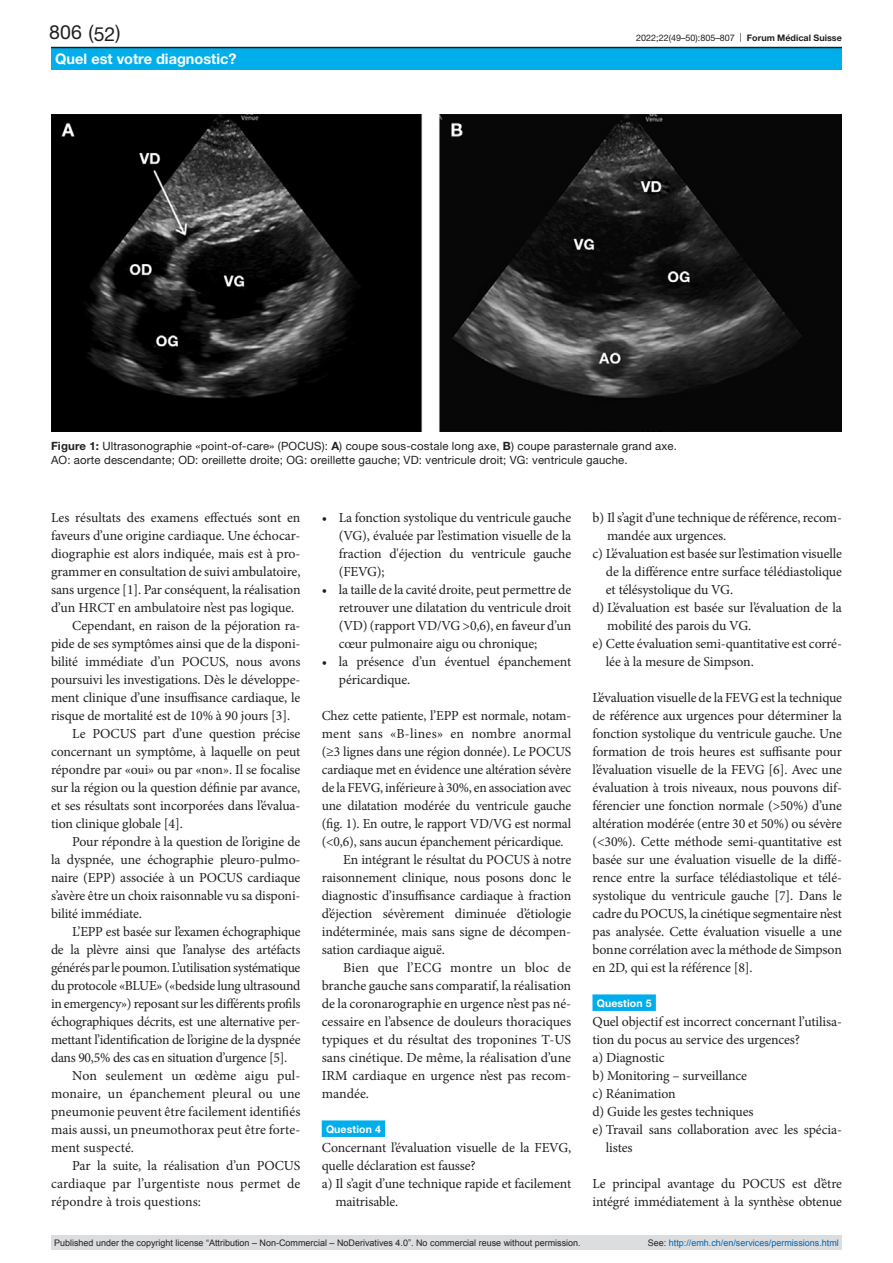
<style>
.page{position:relative;width:893px;height:1263px;background:#fff}
.page>*{position:absolute;margin:0;border:0;box-sizing:border-box;transform-origin:0 0}
.t1{font:19.5px "Helvetica Neue LT Pro";color:#231f20}
.t2{font:700 14.55px "Helvetica Neue LT Pro";color:#fff}
.paragraph{font:13.8px/18px "Minion Pro";letter-spacing:-.01em;color:#231f20}
.paragraph-indent{font:13.8px/18px "Minion Pro";letter-spacing:-.01em;color:#231f20;text-align:justify}
.figure-caption{font:11.4px "Helvetica Neue LT Pro";letter-spacing:.01em;color:#231f20}
.paragraph-question{font:700 10.5px "Helvetica Neue LT Pro";letter-spacing:.01em;color:#fff}
.t3{font:9px "Arial";color:#231f20}
.t4{font:9px "Arial";color:#0066b3}
.t5{font:9px "Helvetica Neue LT Pro";color:#231f20}
.s1{font-weight:700}
.s2{color:#231f20}
</style>
<div class="page">
<div style="left:322px;top:1120px;width:63px;height:17px;background:#00aeeb"></div>
<div style="left:592px;top:994px;width:64px;height:17px;background:#00aeeb"></div>
<img style="left:51px;top:115px;width:791px;height:317px">
<div style="left:51px;top:47px;width:791px;height:23px;background:#00aeeb"></div>
<hr style="left:51px;top:47px;width:791px;height:1px;background:#231f20">
<div style="left:51px;top:1235px;width:791px;height:15px;background:#dcdddf"></div>
<h1 class="t1" style="left:49px;top:20px;width:73px">806 (52)</h1>
<p class="t2" style="left:55px;top:49px;width:183px">Quel est votre diagnostic?</p>
<p class="t5" style="left:636px;top:32px;width:207px">2022;22(49–50):805–807 | <span class="s1">Forum Médical Suisse</span></p>
<p class="figure-caption" style="left:51px;top:439px;width:627px"><span class="s1">Figure 1:</span> Ultrasonographie «point-of-care» (POCUS): <span class="s1">A</span>) coupe sous-costale long axe, <span class="s1">B</span>) coupe parasternale grand axe.</p>
<p class="figure-caption" style="left:51px;top:453px;width:578px">AO: aorte descendante; OD: oreillette droite; OG: oreillette gauche; VD: ventricule droit; VG: ventricule gauche.</p>
<p class="paragraph" style="left:51px;top:509px;width:251px;text-align:justify">Les résultats des examens effectués sont en faveurs d’une origine cardiaque. Une échocar&shy;diographie est alors indiquée, mais est à pro&shy;grammer en consultation de suivi ambulatoire, sans urgence [1]. Par conséquent, la réalisation d’un HRCT en ambulatoire n’est pas logique.</p>
<p class="paragraph-indent" style="left:51px;top:617px;width:251px;text-indent:21px">Cependant, en raison de la péjoration ra&shy;pide de ses symptômes ainsi que de la disponi&shy;bilité immédiate d’un POCUS, nous avons poursuivi les investigations. Dès le développe&shy;ment clinique d’une insuffisance cardiaque, le risque de mortalité est de 10% à 90 jours [3].</p>
<p class="paragraph-indent" style="left:51px;top:725px;width:251px;text-indent:21px">Le POCUS part d’une question précise concernant un symptôme, à laquelle on peut répondre par «oui» ou par «non». Il se focalise sur la région ou la question définie par avance, et ses résultats sont incorporées dans l’évalua&shy;tion clinique globale [4].</p>
<p class="paragraph-indent" style="left:51px;top:833px;width:251px;text-indent:21px">Pour répondre à la question de l’origine de la dyspnée, une échographie pleuro-pulmo&shy;naire (EPP) associée à un POCUS cardiaque s’avère être un choix raisonnable vu sa disponi&shy;bilité immédiate.</p>
<p class="paragraph-indent" style="left:51px;top:923px;width:251px;text-indent:21px">L’EPP est basée sur l’examen échographique de la plèvre ainsi que l’analyse des artéfacts générés par le poumon. L’utilisation systématique du protocole «BLUE» («bedside lung ultrasound in emergency») reposant sur les différents profils échographiques décrits, est une alternative per&shy;mettant l’identification de l’origine de la dyspnée dans 90,5% des cas en situation d’urgence [5].</p>
<p class="paragraph-indent" style="left:51px;top:1067px;width:251px;text-indent:21px">Non seulement un œdème aigu pul&shy;monaire, un épanchement pleural ou une pneumonie peuvent être facilement identifiés mais aussi, un pneumothorax peut être forte&shy;ment suspecté.</p>
<p class="paragraph-indent" style="left:51px;top:1157px;width:251px;text-indent:21px">Par la suite, la réalisation d’un POCUS cardiaque par l’urgentiste nous permet de répondre à trois questions:</p>
<p class="paragraph" style="left:339px;top:509px;width:234px;text-align:justify;text-indent:-17px">• La fonction systolique du ventricule gauche (VG), évaluée par l’estimation visuelle de la fraction d'éjection du ventricule gauche (FEVG);</p>
<p class="paragraph" style="left:339px;top:581px;width:234px;text-align:justify;text-indent:-17px">• la taille de la cavité droite, peut permettre de retrouver une dilatation du ventricule droit (VD) (rapport VD/VG &gt;0,6), en faveur d’un cœur pulmonaire aigu ou chronique;</p>
<p class="paragraph" style="left:339px;top:653px;width:234px;text-indent:-17px">• la présence d’un éventuel épanchement péricardique.</p>
<p class="paragraph" style="left:322px;top:707px;width:251px;text-align:justify">Chez cette patiente, l’EPP est normale, notam&shy;ment sans «B-lines» en nombre anormal (≥3 lignes dans une région donnée). Le POCUS cardiaque met en évidence une altération sévère de la FEVG, inférieure à 30%, en association avec une dilatation modérée du ventricule gauche (fig. 1). En outre, le rapport VD/VG est normal (&lt;0,6), sans aucun épanchement péricardique.</p>
<p class="paragraph-indent" style="left:322px;top:851px;width:251px;text-indent:21px">En intégrant le résultat du POCUS à notre raisonnement clinique, nous posons donc le diagnostic d’insuffisance cardiaque à fraction d’éjection sévèrement diminuée d’étiologie indéterminée, mais sans signe de décompen&shy;sation cardiaque aiguë.</p>
<p class="paragraph-indent" style="left:322px;top:959px;width:251px;text-indent:21px">Bien que l’ECG montre un bloc de branche gauche sans comparatif, la réalisation de la coronarographie en urgence n’est pas né&shy;cessaire en l’absence de douleurs thoraciques typiques et du résultat des troponines T-US sans cinétique. De même, la réalisation d’une IRM cardiaque en urgence n’est pas recom&shy;mandée.</p>
<p class="paragraph-question" style="left:326px;top:1122px;width:56px">Question 4</p>
<p class="paragraph" style="left:322px;top:1139px;width:251px">Concernant l’évaluation visuelle de la FEVG, quelle déclaration est fausse?</p>
<p class="paragraph" style="left:335px;top:1175px;width:237px;text-indent:-14px">a) Il s’agit d’une technique rapide et facilement maitrisable.</p>
<p class="paragraph" style="left:607px;top:509px;width:236px;text-indent:-15px">b) Il s’agit d’une technique de référence, recom&shy;mandée aux urgences.</p>
<p class="paragraph" style="left:606px;top:545px;width:238px;text-align:justify;text-indent:-13px">c) L’évaluation est basée sur l’estimation visuelle de la différence entre surface télédiastolique et télésystolique du VG.</p>
<p class="paragraph" style="left:607px;top:599px;width:236px;text-indent:-15px">d) L’évaluation est basée sur l’évaluation de la mobilité des parois du VG.</p>
<p class="paragraph" style="left:606px;top:635px;width:238px;text-indent:-13px">e) Cette évaluation semi-quantitative est corré&shy;lée à la mesure de Simpson.</p>
<p class="paragraph" style="left:592px;top:689px;width:251px">L’évaluation visuelle de la FEVG est la technique de référence aux urgences pour déterminer la fonction systolique du ventricule gauche. Une formation de trois heures est suffisante pour l’évaluation visuelle de la FEVG [6]. Avec une évaluation à trois niveaux, nous pouvons dif&shy;férencier une fonction normale (&gt;50%) d’une altération modérée (entre 30 et 50%) ou sévère (&lt;30%). Cette méthode semi-quantitative est basée sur une évaluation visuelle de la diffé&shy;rence entre la surface télédiastolique et télé&shy;systolique du ventricule gauche [7]. Dans le cadre du POCUS, la cinétique segmentaire n’est pas analysée. Cette évaluation visuelle a une bonne corrélation avec la méthode de Simpson en 2D, qui est la référence [8].</p>
<p class="paragraph-question" style="left:597px;top:996px;width:56px">Question 5</p>
<p class="paragraph" style="left:592px;top:1013px;width:251px">Quel objectif est incorrect concernant l’utilisa&shy;tion du pocus au service des urgences?</p>
<p class="paragraph" style="left:592px;top:1049px;width:74px">a) Diagnostic</p>
<p class="paragraph" style="left:592px;top:1067px;width:156px">b) Monitoring – surveillance</p>
<p class="paragraph" style="left:592px;top:1085px;width:85px">c) Réanimation</p>
<p class="paragraph" style="left:592px;top:1103px;width:163px">d) Guide les gestes techniques</p>
<p class="paragraph" style="left:606px;top:1121px;width:238px;text-indent:-13px">e) Travail sans collaboration avec les spécia&shy;listes</p>
<p class="paragraph" style="left:592px;top:1175px;width:251px">Le principal avantage du POCUS est d’être intégré immédiatement à la synthèse obtenue</p>
<p class="t3" style="left:54px;top:1237px;width:528px">Published under the copyright license “Attribution – Non-Commercial – NoDerivatives 4.0”. No commercial reuse without permission.</p>
<p class="t4" style="left:648px;top:1237px;width:193px"><span class="s2">See:</span> http://emh.ch/en/services/permissions.html</p>
</div>
